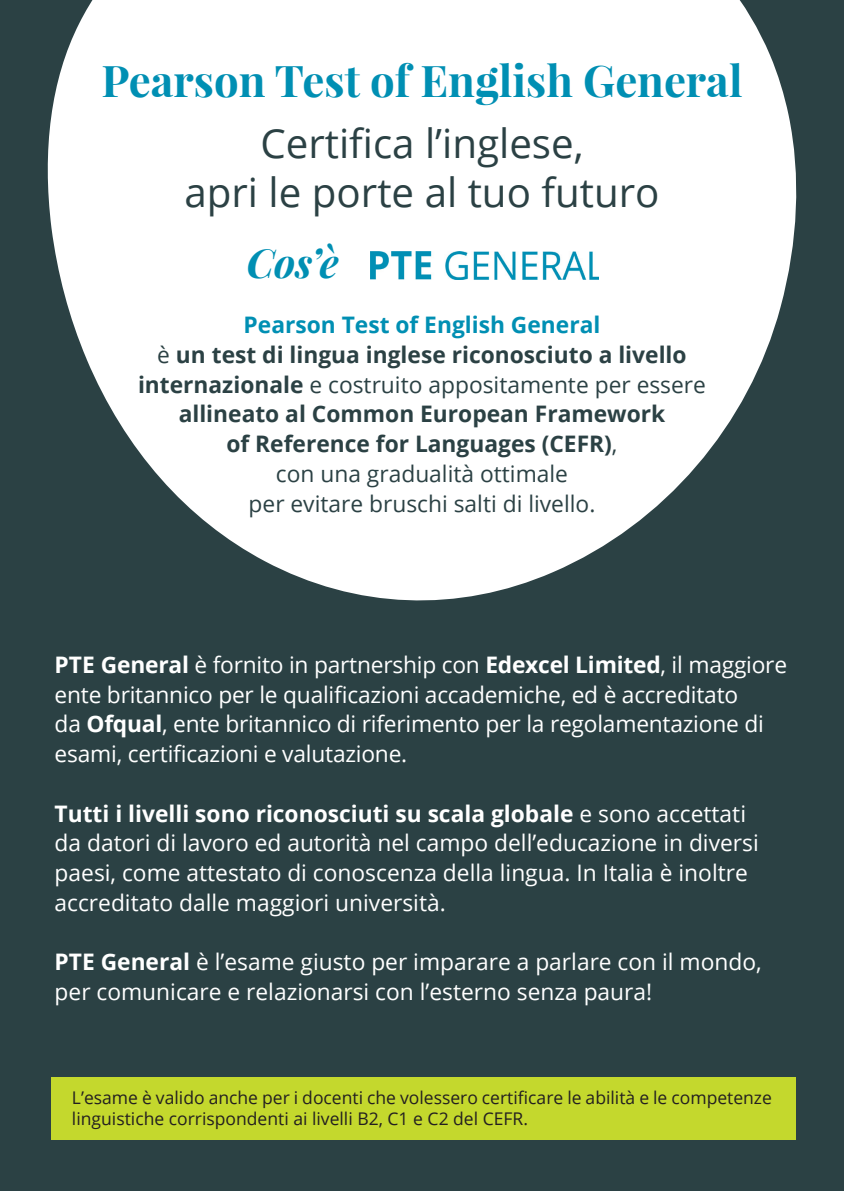
<style>
.page{position:relative;width:844px;height:1191px;background:#fff}
.page>*{position:absolute;margin:0;border:0;box-sizing:border-box;transform-origin:0 0}
.t1{font:700 43.75px "Playfair Display";color:#008fb3}
.t2{font:40.25px "Open Sans";color:#2b4144}
.t3{font:italic 700 40.25px "Playfair Display";color:#008fb3}
.t4{font:22.75px/29.8px "Open Sans";color:#fff}
.t5{font:700 22.75px "Open Sans";color:#2b4144}
.t6{font:22.75px "Open Sans";color:#2b4144}
.t7{font:700 22.75px "Open Sans";color:#008fb3}
.t8{font:17.5px/21px "Open Sans";color:#231f20}
.s1{font-weight:400}
.s2{font-weight:700}
</style>
<div class="page">
<div style="left:0;top:0;width:843px;height:1191px;background:#2b4144"></div>
<div style="left:51px;top:1077px;width:745px;height:63px;background:#c4d82d"></div>
<svg style="left:47px;top:0;width:750px;height:601px;fill:#fff"></svg>
<img style="left:370px;top:252px;width:228px;height:27px">
<p class="t1" style="left:101px;top:53px;width:642px">Pearson Test of English General</p>
<p class="t2" style="left:260px;top:116px;width:325px">Certifica l’inglese,</p>
<p class="t2" style="left:184px;top:165px;width:476px">apri le porte al tuo futuro</p>
<p class="t3" style="left:246px;top:236px;width:94px">Cos’è</p>
<p class="t7" style="left:243px;top:309px;width:358px">Pearson Test of English General</p>
<p class="t5" style="left:157px;top:338px;width:530px"><span class="s1">è</span> un test di lingua inglese riconosciuto a livello</p>
<p class="t6" style="left:138px;top:369px;width:569px"><span class="s2">internazionale</span> e costruito appositamente per essere</p>
<p class="t5" style="left:179px;top:398px;width:488px">allineato al Common European Framework</p>
<p class="t5" style="left:226px;top:428px;width:392px">of Reference for Languages (CEFR)<span class="s1">,</span></p>
<p class="t6" style="left:276px;top:458px;width:293px">con una gradualità ottimale</p>
<p class="t6" style="left:248px;top:488px;width:348px">per evitare bruschi salti di livello.</p>
<p class="t4" style="left:55px;top:649px;width:733px"><span class="s2">PTE General</span> è fornito in partnership con <span class="s2">Edexcel Limited</span>, il maggiore ente britannico per le qualificazioni accademiche, ed è accreditato<br>da <span class="s2">Ofqual</span>, ente britannico di riferimento per la regolamentazione di esami, certificazioni e valutazione.</p>
<p class="t4" style="left:55px;top:798px;width:705px"><span class="s2">Tutti i livelli sono riconosciuti su scala globale</span> e sono accettati da datori di lavoro ed autorità nel campo dell’educazione in diversi paesi, come attestato di conoscenza della lingua. In Italia è inoltre accreditato dalle maggiori università.</p>
<p class="t4" style="left:55px;top:946px;width:708px"><span class="s2">PTE General</span> è l’esame giusto per imparare a parlare con il mondo, per comunicare e relazionarsi con l’esterno senza paura!</p>
<p class="t8" style="left:72px;top:1087px;width:701px">L’esame è valido anche per i docenti che volessero certificare le abilità e le competenze linguistiche corrispondenti ai livelli B2, C1 e C2 del CEFR.</p>
</div>
